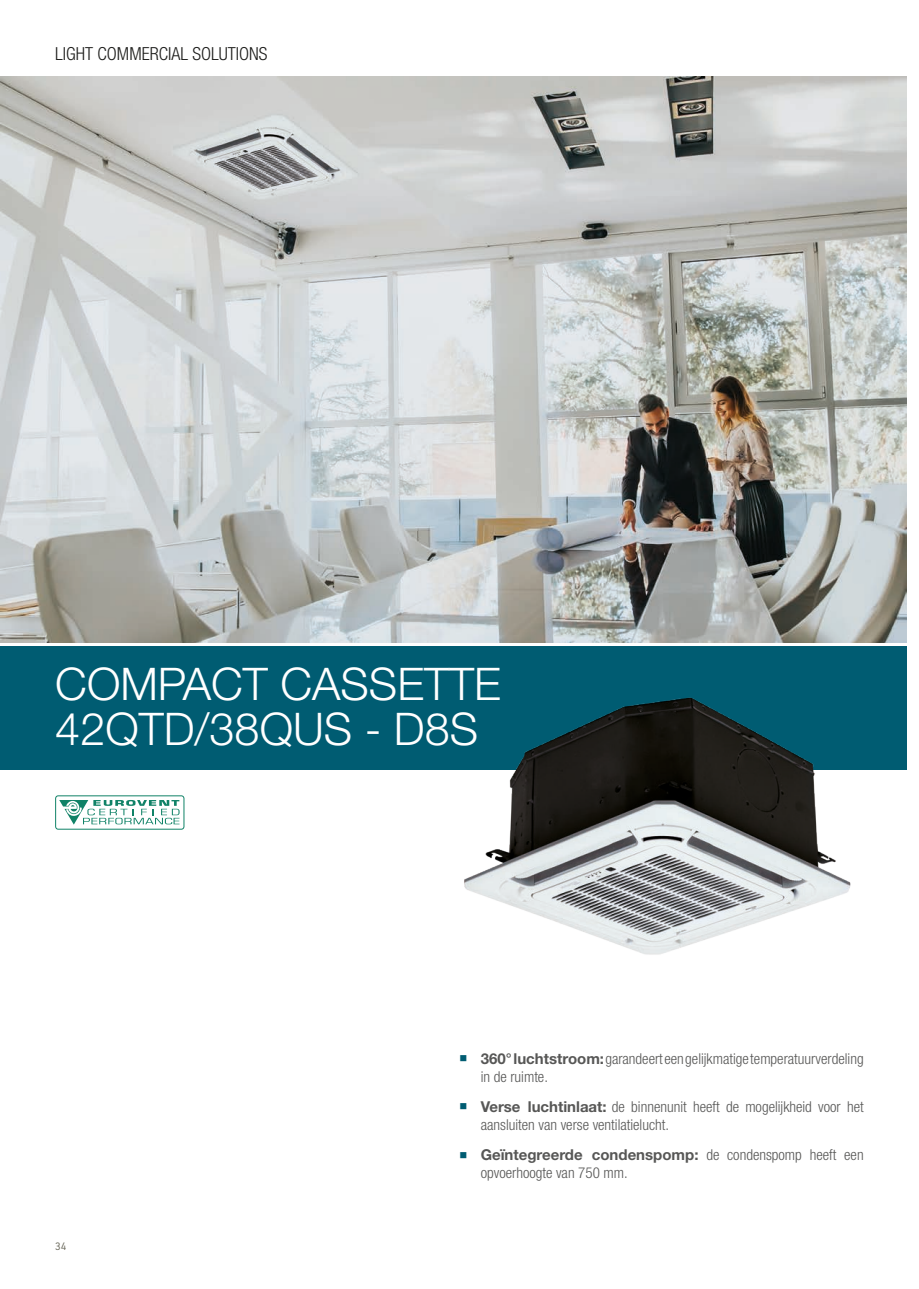
<style>
.page{position:relative;width:919px;height:1289px;background:#fff}
.page>*{position:absolute;margin:0;border:0;box-sizing:border-box;transform-origin:0 0}
.t1{font:300 45px "Helvetica Neue LT Std";color:#fff}
.t2{font:300 condensed 18px "Helvetica Neue LT Std";color:#1d1d1b}
.t3{font:300 condensed 15px/18px "Helvetica Neue LT Std";color:#575756}
.t4{font:10.5px "URWDIN";color:#6f6e61}
.s1{color:#005c72}
.s2{font-weight:700;font-stretch:normal}
</style>
<div class="page">
<div style="left:0;top:646px;width:906px;height:124px;background:#005c72"></div>
<svg style="left:0;top:77px;width:906px;height:565px;background:#bdc0be"></svg>
<svg style="left:55px;top:795px;width:129px;height:34px"></svg>
<img style="left:464px;top:697px;width:387px;height:258px">
<p class="t2" style="left:55px;top:43px;width:213px">LIGHT COMMERCIAL SOLUTIONS</p>
<p class="t1" style="left:55px;top:656px;width:447px">COMPACT CASSETTE</p>
<p class="t1" style="left:55px;top:701px;width:424px">42QTD/38QUS - D8S</p>
<p class="t4" style="left:55px;top:1238px;width:13px">34</p>
<p class="t3" style="left:480px;top:1049px;width:384px;text-indent:-21px"><span class="s1">■</span> <span class="s2">360° luchtstroom:</span>garandeert een gelijkmatige temperatuurverdeling in de ruimte.</p>
<p class="t3" style="left:480px;top:1097px;width:384px;text-indent:-21px"><span class="s1">■</span> <span class="s2">Verse luchtinlaat:</span> de binnenunit heeft de mogelijkheid voor het aansluiten van verse ventilatielucht.</p>
<p class="t3" style="left:480px;top:1145px;width:384px;text-indent:-21px"><span class="s1">■</span> <span class="s2">Geïntegreerde condenspomp:</span> de condenspomp heeft een opvoerhoogte van 750 mm.</p>
</div>
